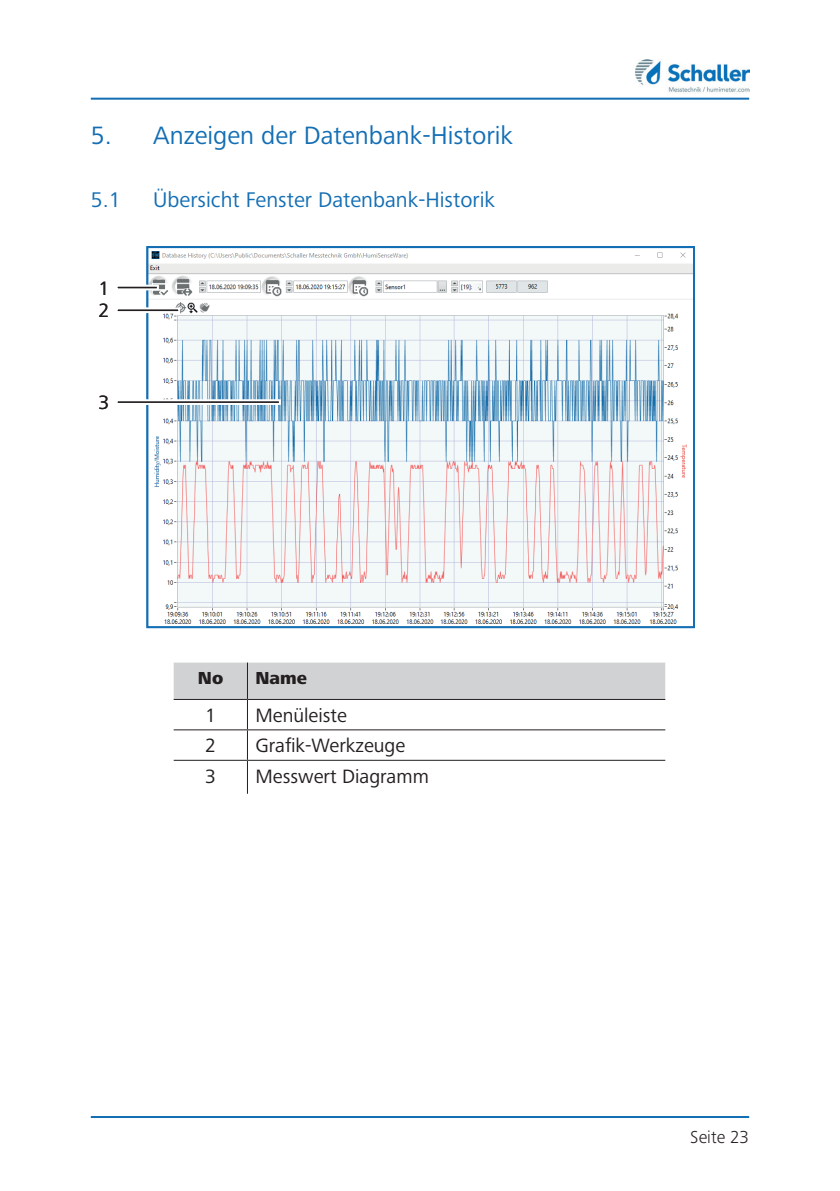
<style>
.page{position:relative;width:840px;height:1191px;background:#fff}
.page>*{position:absolute;margin:0;border:0;box-sizing:border-box;transform-origin:0 0}
.t1{font:26px "Frutiger Next Pro";color:#136eb4}
.t2{font:22px "Frutiger Next Pro";color:#136eb4}
.t3{font:20px/22.6px "Frutiger Next Pro";color:#231f20}
.t4{font:300 18px "Frutiger Next Pro";color:#231f20}
.t5{font:800 18px "Frutiger Next Pro";color:#231f20}
</style>
<div class="page">
<hr style="left:91px;top:98px;width:657px;height:2px;background:#136eb4">
<hr style="left:91px;top:1116px;width:657px;height:2px;background:#136eb4">
<img style="left:635px;top:60px;width:113px;height:32px">
<svg style="left:173px;top:662px;width:492px;height:67px"></svg>
<hr style="left:173px;top:729px;width:74px;height:1px;background:#231f20">
<hr style="left:247px;top:729px;width:418px;height:1px;background:#231f20">
<hr style="left:247px;top:730px;width:1px;height:30px;background:#231f20">
<hr style="left:173px;top:760px;width:74px;height:1px;background:#231f20">
<hr style="left:247px;top:760px;width:418px;height:1px;background:#231f20">
<hr style="left:247px;top:761px;width:1px;height:32px;background:#231f20">
<img style="left:149px;top:251px;width:542px;height:373px">
<div style="left:146px;top:246px;width:548px;height:382px;border:2px solid #136eb4"></div>
<div style="left:115px;top:399px;width:166px;height:6px;border:2px solid #fff"></div>
<div style="left:115px;top:285px;width:44px;height:5px;border:2px solid #fff"></div>
<div style="left:115px;top:307px;width:65px;height:6px;border:2px solid #fff"></div>
<h1 class="t1" style="left:91px;top:120px;width:423px">5. Anzeigen der Datenbank-Historik</h1>
<p class="t2" style="left:91px;top:187px;width:31px">5.1</p>
<p class="t2" style="left:153px;top:187px;width:343px">Übersicht Fenster Datenbank-Historik</p>
<p class="t3" style="left:98px;top:277px;width:12px">1<br>2</p>
<p class="t3" style="left:98px;top:391px;width:12px">3</p>
<p class="t5" style="left:198px;top:667px;width:27px">No</p>
<p class="t5" style="left:255px;top:667px;width:53px">Name</p>
<p class="t3" style="left:205px;top:704px;width:12px">1</p>
<p class="t3" style="left:255px;top:704px;width:93px">Menüleiste</p>
<p class="t3" style="left:205px;top:734px;width:12px">2</p>
<p class="t3" style="left:255px;top:734px;width:151px">Grafik-Werkzeuge</p>
<p class="t3" style="left:205px;top:764px;width:12px">3</p>
<p class="t3" style="left:255px;top:764px;width:175px">Messwert Diagramm</p>
<p class="t4" style="left:690px;top:1126px;width:60px">Seite 23</p>
</div>
